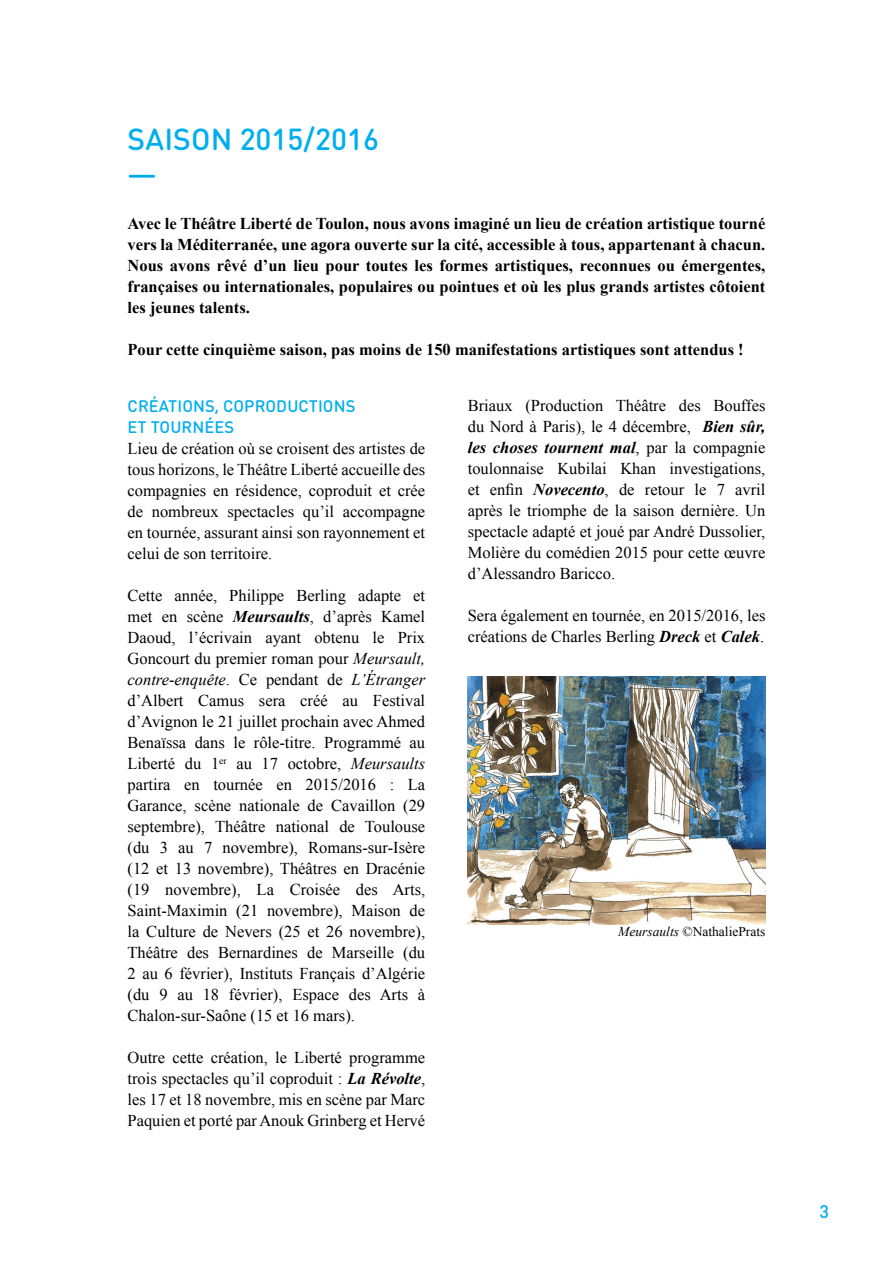
<style>
.page{position:relative;width:893px;height:1263px;background:#fff}
.page>*{position:absolute;margin:0;border:0;box-sizing:border-box;transform-origin:0 0}
.texte_joli{font:500 30px/36px "DIN Round Pro";color:#00aeef}
.t1{font:500 18px "DIN Round Pro";color:#00aeef}
.texte_joli-2{font:16.5px/21px "Times New Roman";color:#000;text-align:justify}
.texte_joli-3{font:700 16.5px/21px "Times New Roman";color:#000;text-align:justify}
.t2{font:500 16.5px "DIN Round Pro";letter-spacing:.005em;color:#00aeef}
.texte_joli-4{font:13.5px "Times New Roman";color:#000}
.s1{font-weight:700;font-style:italic}
.s2{font-style:italic}
</style>
<div class="page">
<img style="left:468px;top:676px;width:297px;height:248px">
<p class="texte_joli" style="left:128px;top:121px;width:253px">SAISON 2015/2016 —</p>
<p class="texte_joli-3" style="left:128px;top:212px;width:639px">Avec le Théâtre Liberté de Toulon, nous avons imaginé un lieu de création artistique tourné vers la Méditerranée, une agora ouverte sur la cité, accessible à tous, appartenant à chacun.<br>Nous avons rêvé d’un lieu pour toutes les formes artistiques, reconnues ou émergentes, françaises ou internationales, populaires ou pointues et où les plus grands artistes côtoient les jeunes talents.</p>
<p class="texte_joli-3" style="left:128px;top:338px;width:618px">Pour cette cinquième saison, pas moins de 150 manifestations artistiques sont attendus !</p>
<p class="t2" style="left:128px;top:395px;width:229px">CRÉATIONS, COPRODUCTIONS</p>
<p class="t2" style="left:128px;top:416px;width:108px">ET TOURNÉES</p>
<p class="texte_joli-2" style="left:128px;top:438px;width:299px">Lieu de création où se croisent des artistes de tous horizons, le Théâtre Liberté accueille des compagnies en résidence, coproduit et crée de nombreux spectacles qu’il accompagne en tournée, assurant ainsi son rayonnement et celui de son territoire.</p>
<p class="texte_joli-2" style="left:128px;top:585px;width:299px">Cette année, Philippe Berling adapte et met en scène <span class="s1">Meursaults</span>, d’après Kamel Daoud, l’écrivain ayant obtenu le Prix Goncourt du premier roman pour <span class="s2">Meursault, contre‑enquête</span>. Ce pendant de <span class="s2">L’Étranger </span>d’Albert Camus sera créé au Festival d’Avignon le 21 juillet prochain avec Ahmed Benaïssa dans le rôle‑titre. Programmé au Liberté du 1<sup>er</sup> au 17 octobre, <span class="s2">Meursaults </span>partira en tournée en 2015/2016 : La Garance, scène nationale de Cavaillon (29 septembre), Théâtre national de Toulouse (du 3 au 7 novembre), Romans-sur-Isère (12 et 13 novembre), Théâtres en Dracénie (19 novembre), La Croisée des Arts, Saint‑Maximin (21 novembre), Maison de la Culture de Nevers (25 et 26 novembre), Théâtre des Bernardines de Marseille (du 2 au 6 février), Instituts Français d’Algérie (du 9 au 18 février), Espace des Arts à Chalon‑sur‑Saône (15 et 16 mars).</p>
<p class="texte_joli-2" style="left:128px;top:1047px;width:299px">Outre cette création, le Liberté programme trois spectacles qu’il coproduit : <span class="s1">La Révolte</span>, les 17 et 18 novembre, mis en scène par Marc Paquien et porté par Anouk Grinberg et Hervé</p>
<p class="texte_joli-2" style="left:468px;top:395px;width:299px">Briaux (Production Théâtre des Bouffes du Nord à Paris), le 4 décembre, <span class="s1">Bien sûr, les choses tournent mal</span>, par la compagnie toulonnaise Kubilai Khan investigations, et enfin <span class="s1">Novecento</span>, de retour le 7 avril après le triomphe de la saison dernière. Un spectacle adapté et joué par André Dussolier, Molière du comédien 2015 pour cette œuvre d’Alessandro Baricco.</p>
<p class="texte_joli-2" style="left:468px;top:605px;width:299px">Sera également en tournée, en 2015/2016, les créations de Charles Berling <span class="s1">Dreck</span> et <span class="s1">Calek</span>.</p>
<p class="texte_joli-4" style="left:618px;top:923px;width:149px"><span class="s2">Meursaults</span> ©NathaliePrats</p>
<p class="t1" style="left:820px;top:1199px;width:11px">3</p>
</div>
